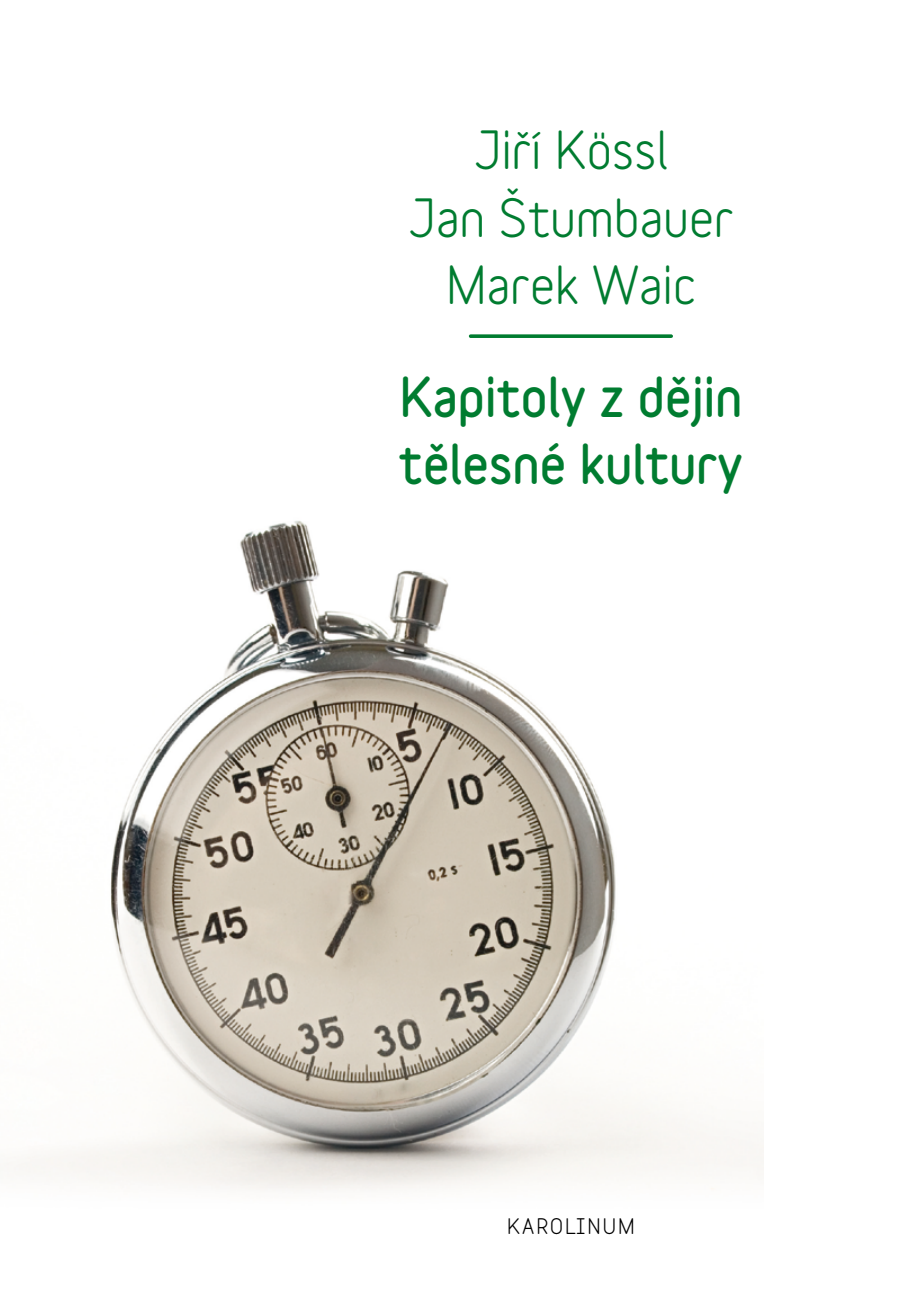
<style>
.page{position:relative;width:919px;height:1308px;background:#fff}
.page>*{position:absolute;margin:0;border:0;box-sizing:border-box;transform-origin:0 0}
.t1{font:700 49.5px/67.5px "Variable";letter-spacing:.005em;color:#007c30;text-align:center}
.t2{font:900 49.5px/67.5px "Variable";letter-spacing:.005em;color:#007c30}
.t3{font:700 20.25px "Variable";letter-spacing:.1em;color:#000}
</style>
<div class="page">
<img style="left:6px;top:521px;width:757px;height:670px">
<svg style="left:470px;top:334px;width:201px;height:4px"></svg>
<p class="t1" style="left:408px;top:116px;width:326px">Jiří Kössl<br>Jan Štumbauer<br>Marek Waic</p>
<p class="t2" style="left:399px;top:362px;width:345px">Kapitoly z dějin tělesné kultury</p>
<p class="t3" style="left:507px;top:1214px;width:129px">KAROLINUM</p>
</div>
